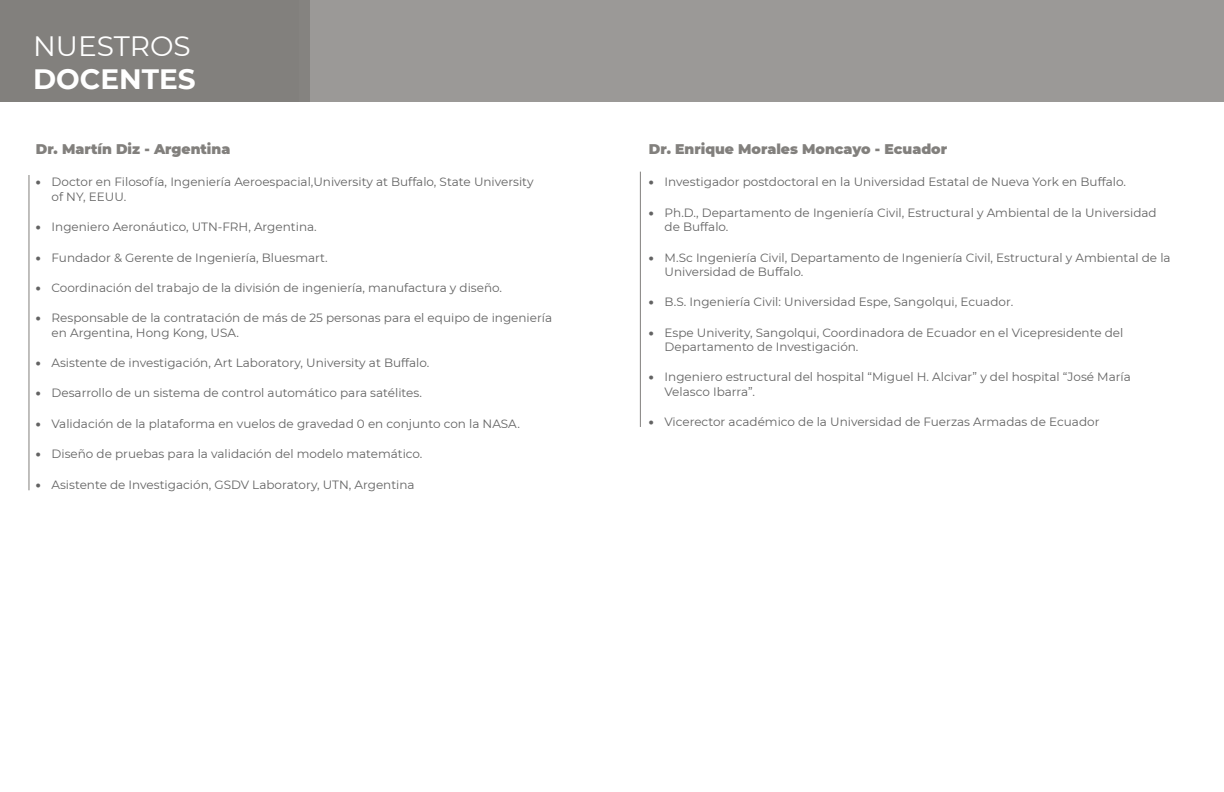
<style>
.page{position:relative;width:1224px;height:792px;background:#fff}
.page>*{position:absolute;margin:0;border:0;box-sizing:border-box;transform-origin:0 0}
.t1{font:28px "Montserrat";color:#fff}
.t2{font:700 28px "Montserrat";color:#fff}
.t3{font:900 14px "Montserrat";color:#82807d}
.t4{font:12px/14.4px "Montserrat";color:#636363}
.s1{font-weight:900}
</style>
<div class="page">
<div style="left:0;top:0;width:299px;height:102px;background:#82807d"></div>
<div style="left:299px;top:0;width:925px;height:102px;background:#9b9997"></div>
<hr style="left:28px;top:175px;width:1px;height:315px;background:#82807d">
<hr style="left:640px;top:172px;width:1px;height:255px;background:#82807d">
<h1 class="t1" style="left:33px;top:26px;width:159px">NUESTROS</h1>
<h1 class="t2" style="left:33px;top:59px;width:164px">DOCENTES</h1>
<p class="t3" style="left:36px;top:138px;width:196px">Dr. Martín Diz - Argentina</p>
<p class="t4" style="left:52px;top:174px;width:483px;text-indent:-16px"><span class="s1">•</span> Doctor en Filosofía, Ingeniería Aeroespacial,University at Buffalo, State University of NY, EEUU.</p>
<p class="t4" style="left:36px;top:219px;width:282px"><span class="s1">•</span> Ingeniero Aeronáutico, UTN-FRH, Argentina.</p>
<p class="t4" style="left:36px;top:250px;width:293px"><span class="s1">•</span> Fundador &amp; Gerente de Ingeniería, Bluesmart.</p>
<p class="t4" style="left:36px;top:280px;width:468px"><span class="s1">•</span> Coordinación del trabajo de la división de ingeniería, manufactura y diseño.</p>
<p class="t4" style="left:52px;top:310px;width:502px;text-indent:-16px"><span class="s1">•</span> Responsable de la contratación de más de 25 personas para el equipo de ingeniería en Argentina, Hong Kong, USA.</p>
<p class="t4" style="left:36px;top:355px;width:395px"><span class="s1">•</span> Asistente de investigación, Art Laboratory, University at Buffalo.</p>
<p class="t4" style="left:36px;top:386px;width:388px"><span class="s1">•</span> Desarrollo de un sistema de control automático para satélites.</p>
<p class="t4" style="left:36px;top:416px;width:486px"><span class="s1">•</span> Validación de la plataforma en vuelos de gravedad 0 en conjunto con la NASA.</p>
<p class="t4" style="left:36px;top:446px;width:388px"><span class="s1">•</span> Diseño de pruebas para la validación del modelo matemático.</p>
<p class="t4" style="left:36px;top:477px;width:380px"><span class="s1">•</span> Asistente de Investigación, GSDV Laboratory, UTN, Argentina</p>
<p class="t3" style="left:649px;top:138px;width:300px">Dr. Enrique Morales Moncayo - Ecuador</p>
<p class="t4" style="left:649px;top:174px;width:479px"><span class="s1">•</span> Investigador postdoctoral en la Universidad Estatal de Nueva York en Buffalo.</p>
<p class="t4" style="left:665px;top:205px;width:494px;text-indent:-16px"><span class="s1">•</span> Ph.D., Departamento de Ingeniería Civil, Estructural y Ambiental de la Universidad de Buffalo.</p>
<p class="t4" style="left:665px;top:250px;width:508px;text-indent:-16px"><span class="s1">•</span> M.Sc Ingeniería Civil, Departamento de Ingeniería Civil, Estructural y Ambiental de la<br>Universidad de Buffalo.</p>
<p class="t4" style="left:649px;top:294px;width:366px"><span class="s1">•</span> B.S. Ingeniería Civil: Universidad Espe, Sangolqui, Ecuador.</p>
<p class="t4" style="left:665px;top:325px;width:460px;text-indent:-16px"><span class="s1">•</span> Espe Univerity, Sangolqui, Coordinadora de Ecuador en el Vicepresidente del<br>Departamento de Investigación.</p>
<p class="t4" style="left:665px;top:370px;width:468px;text-indent:-16px"><span class="s1">•</span> Ingeniero estructural del hospital “Miguel H. Alcivar” y del hospital “José María<br>Velasco Ibarra”.</p>
<p class="t4" style="left:649px;top:414px;width:452px"><span class="s1">•</span> Vicerector académico de la Universidad de Fuerzas Armadas de Ecuador</p>
</div>
